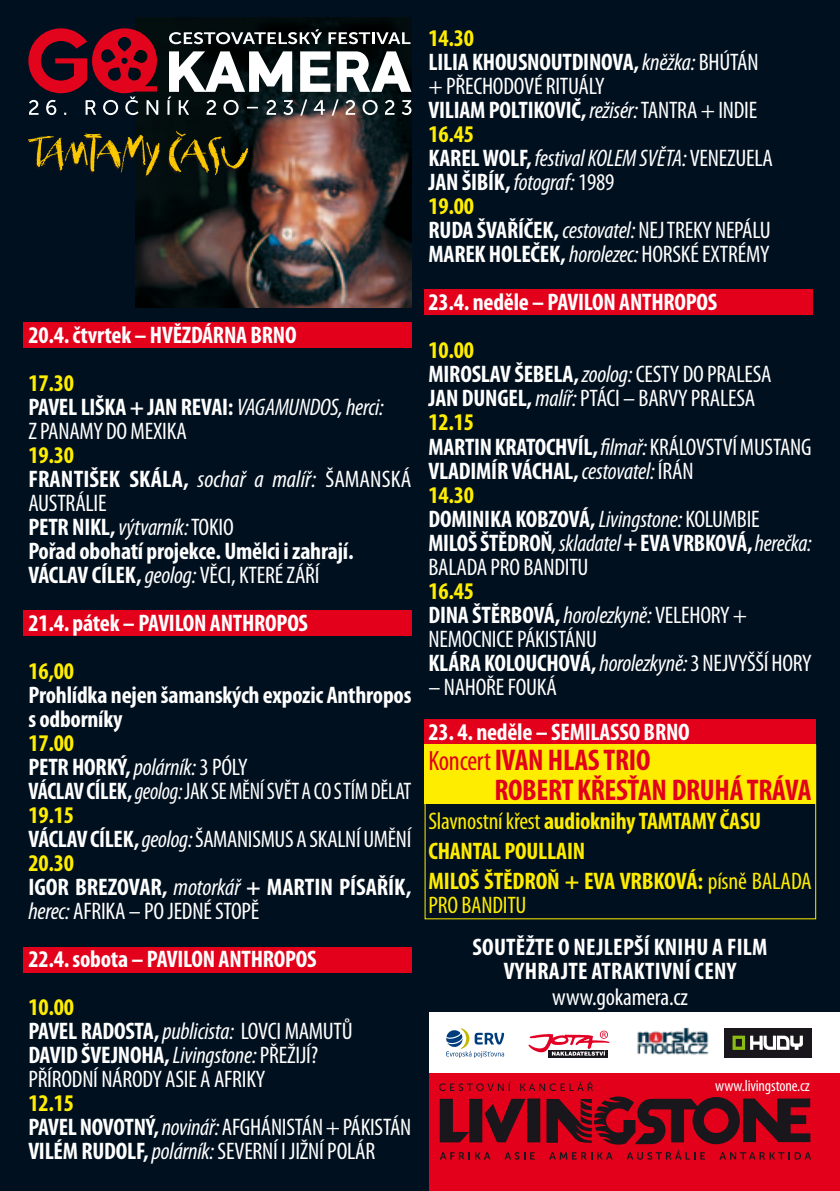
<style>
.page{position:relative;width:840px;height:1191px;background:#fff}
.page>*{position:absolute;margin:0;border:0;box-sizing:border-box;transform-origin:0 0}
.t1{font:700 condensed 30px/30px "Myriad Pro";letter-spacing:-.01em;color:#e2001a}
.t2{font:700 condensed 24px/24px "Myriad Pro";letter-spacing:-.01em;color:#fff}
.t3{font:condensed 24px/24px "Myriad Pro";letter-spacing:-.01em;color:#fff}
.t4{font:700 condensed 24px/29.6px "Myriad Pro";letter-spacing:-.01em;color:#ffed00}
.t5{font:700 condensed 24px/24px "Myriad Pro";letter-spacing:.01em;color:#fff}
.t6{font:condensed 24px "Myriad Pro";letter-spacing:-.01em;color:#ffed00}
.t7{font:condensed 16px "Myriad Pro";letter-spacing:-.01em;color:#fff}
.s1{color:#ffed00}
.s2{font-weight:400;font-style:italic}
.s3{font-weight:400}
.s4{font-weight:700;color:#ffed00}
.s5{font-weight:700}
.s6{font-style:italic}
.s7{font-weight:400;font-size:28px}
</style>
<div class="page">
<div style="left:0;top:0;width:839px;height:1191px;background:#00101f"></div>
<div style="left:23px;top:322px;width:388px;height:26px;background:#e2001a"></div>
<div style="left:23px;top:610px;width:388px;height:26px;background:#e2001a"></div>
<div style="left:23px;top:946px;width:388px;height:26px;background:#e2001a"></div>
<div style="left:424px;top:289px;width:388px;height:26px;background:#e2001a"></div>
<div style="left:429px;top:1073px;width:410px;height:118px;background:#e2001a"></div>
<svg style="left:440px;top:1152px;width:50px;height:7px"></svg>
<svg style="left:504px;top:1152px;width:30px;height:7px"></svg>
<svg style="left:549px;top:1152px;width:63px;height:7px"></svg>
<svg style="left:627px;top:1150px;width:77px;height:9px"></svg>
<svg style="left:719px;top:1152px;width:91px;height:7px"></svg>
<svg style="left:439px;top:1081px;width:370px;height:63px"></svg>
<div style="left:429px;top:1012px;width:410px;height:61px;background:#fff"></div>
<svg style="left:446px;top:1028px;width:58px;height:29px"></svg>
<svg style="left:548px;top:1055px;width:59px;height:2px"></svg>
<svg style="left:528px;top:1030px;width:81px;height:25px"></svg>
<img style="left:637px;top:1027px;width:72px;height:28px">
<div style="left:723px;top:1028px;width:88px;height:29px;background:#1a171c"></div>
<svg style="left:732px;top:1035px;width:70px;height:14px"></svg>
<img style="left:135px;top:18px;width:276px;height:290px">
<svg style="left:28px;top:28px;width:383px;height:88px"></svg>
<svg style="left:27px;top:133px;width:133px;height:45px"></svg>
<svg style="left:168px;top:131px;width:80px;height:46px"></svg>
<div style="left:424px;top:719px;width:391px;height:25px;background:#e2001a"></div>
<div style="left:424px;top:744px;width:391px;height:60px;background:#ffed00"></div>
<div style="left:424px;top:744px;width:391px;height:175px;border:1px solid #ffed00"></div>
<p class="t2" style="left:28px;top:322px;width:269px">20.4. čtvrtek – HVĚZDÁRNA BRNO</p>
<p class="t2" style="left:28px;top:370px;width:357px"><span class="s1">17.30<br></span>PAVEL LIŠKA + JAN REVAI: <span class="s2">VAGAMUNDOS, herci:<br></span><span class="s3">ZPANAMY DOMEXIKA</span></p>
<p class="t2" style="left:28px;top:442px;width:384px"><span class="s1">19.30<br></span>FRANTIŠEK SKÁLA, <span class="s2">sochař a malíř:</span> <span class="s3">ŠAMANSKÁ<br>AUSTRÁLIE<br></span>PETR NIKL, <span class="s2">výtvarník:</span> <span class="s3">TOKIO<br></span>Pořad obohatí projekce. Umělci izahrají.<br>VÁCLAV CÍLEK, <span class="s2">geolog:</span> <span class="s3">VĚCI, KTERÉ ZÁŘÍ</span></p>
<p class="t2" style="left:28px;top:610px;width:281px">21.4. pátek – PAVILON ANTHROPOS</p>
<p class="t4" style="left:28px;top:655px;width:47px">16,00</p>
<p class="t2" style="left:28px;top:682px;width:384px">Prohlídka nejen šamanských expozic Anthropos s odborníky</p>
<p class="t3" style="left:28px;top:730px;width:384px"><span class="s4">17.00<br></span><span class="s5">PETR HORKÝ,</span> <span class="s6">polárník:</span> 3 PÓLY<br><span class="s5">VÁCLAV CÍLEK,</span> <span class="s6">geolog:</span> JAK SE MĚNÍ SVĚT ACO STÍM DĚLAT<br><span class="s4">19.15<br></span><span class="s5">VÁCLAV CÍLEK,</span> <span class="s6">geolog:</span> ŠAMANISMUS A SKALNÍ UMĚNÍ<br><span class="s4">20.30<br></span><span class="s5">IGOR BREZOVAR,</span> <span class="s6">motorkář</span> <span class="s5">+ MARTIN PÍSAŘÍK, </span><span class="s6">herec:</span> AFRIKA – PO JEDNÉ STOPĚ</p>
<p class="t2" style="left:28px;top:946px;width:290px">22.4. sobota – PAVILON ANTHROPOS</p>
<p class="t3" style="left:28px;top:994px;width:326px"><span class="s4">10.00<br></span><span class="s5">PAVEL RADOSTA,</span> <span class="s6">publicista:</span> LOVCI MAMUTŮ<br><span class="s5">DAVID ŠVEJNOHA,</span> <span class="s6">Livingstone:</span>PŘEŽIJÍ?<br>PŘÍRODNÍ NÁRODY ASIE A AFRIKY</p>
<p class="t3" style="left:28px;top:1090px;width:384px"><span class="s4">12.15<br></span><span class="s5">PAVEL NOVOTNÝ,</span> <span class="s6">novinář:</span> AFGHÁNISTÁN + PÁKISTÁN<br><span class="s5">VILÉM RUDOLF,</span> <span class="s6">polárník:</span>SEVERNÍ I JIŽNÍ POLÁR</p>
<p class="t2" style="left:428px;top:26px;width:346px"><span class="s1">14.30<br></span>LILIA KHOUSNOUTDINOVA, <span class="s2">kněžka:</span> <span class="s3">BHÚTÁN + PŘECHODOVÉ RITUÁLY<br></span>VILIAM POLTIKOVIČ, <span class="s2">režisér:</span> <span class="s3">TANTRA + INDIE<br></span><span class="s1">16.45<br></span>KAREL WOLF, <span class="s2">festival KOLEM SVĚTA:</span> <span class="s3">VENEZUELA<br></span>JAN ŠIBÍK, <span class="s2">fotograf:</span> <span class="s3">1989<br></span><span class="s1">19.00<br></span>RUDA ŠVAŘÍČEK, <span class="s2">cestovatel:</span> <span class="s3">NEJ TREKY NEPÁLU<br></span>MAREK HOLEČEK, <span class="s2">horolezec:</span> <span class="s3">HORSKÉ EXTRÉMY</span></p>
<p class="t2" style="left:428px;top:290px;width:290px">23.4. neděle – PAVILON ANTHROPOS</p>
<p class="t2" style="left:428px;top:338px;width:384px"><span class="s1">10.00<br></span>MIROSLAV ŠEBELA, <span class="s2">zoolog:</span><span class="s3">CESTY DO PRALESA<br></span>JAN DUNGEL, <span class="s2">malíř:</span><span class="s3">PTÁCI – BARVY PRALESA<br></span><span class="s1">12.15<br></span>MARTIN KRATOCHVÍL, <span class="s2">filmař:</span> <span class="s3">KRÁLOVSTVÍ MUSTANG<br></span>VLADIMÍR VÁCHAL, <span class="s2">cestovatel:</span> <span class="s3">ÍRÁN<br></span><span class="s1">14.30<br></span>DOMINIKA KOBZOVÁ, <span class="s2">Livingstone:</span> <span class="s3">KOLUMBIE<br></span>MILOŠ ŠTĚDROŇ<span class="s2">, skladatel</span> + EVA VRBKOVÁ, <span class="s2">herečka:<br></span><span class="s3">BALADA PRO BANDITU</span></p>
<p class="t3" style="left:428px;top:578px;width:384px"><span class="s4">16.45<br></span><span class="s5">DINA ŠTĚRBOVÁ,</span> <span class="s6">horolezkyně:</span> VELEHORY +<br>NEMOCNICE PÁKISTÁNU<br><span class="s5">KLÁRA KOLOUCHOVÁ,</span> <span class="s6">horolezkyně:</span>3 NEJVYŠŠÍ HORY</p>
<p class="t3" style="left:428px;top:674px;width:130px">– NAHOŘE FOUKÁ</p>
<p class="t2" style="left:428px;top:719px;width:262px">23. 4. neděle – SEMILASSO BRNO</p>
<p class="t1" style="left:494px;top:744px;width:318px;text-indent:-66px"><span class="s7">Koncert</span> IVAN HLAS TRIO<br>ROBERT KŘESŤAN DRUHÁ TRÁVA</p>
<p class="t4" style="left:428px;top:806px;width:384px"><span class="s3">Slavnostní křest</span> audioknihy TAMTAMY ČASU<br>CHANTAL POULLAIN<br>MILOŠ ŠTĚDROŇ + EVA VRBKOVÁ: <span class="s3">písně BALADA</span></p>
<p class="t6" style="left:428px;top:890px;width:99px">PRO BANDITU</p>
<p class="t5" style="left:503px;top:934px;width:265px;text-indent:-31px">SOUTĚŽTE O NEJLEPŠÍ KNIHU A FILM vyhrajte</p>
<p class="t2" style="left:591px;top:958px;width:11px">atraktivní</p>
<p class="t2" style="left:694px;top:958px;width:43px">cen y</p>
<p class="t3" style="left:552px;top:984px;width:137px">www.gokamera.cz</p>
<p class="t7" style="left:714px;top:1075px;width:96px">www.livingstone.cz</p>
</div>
